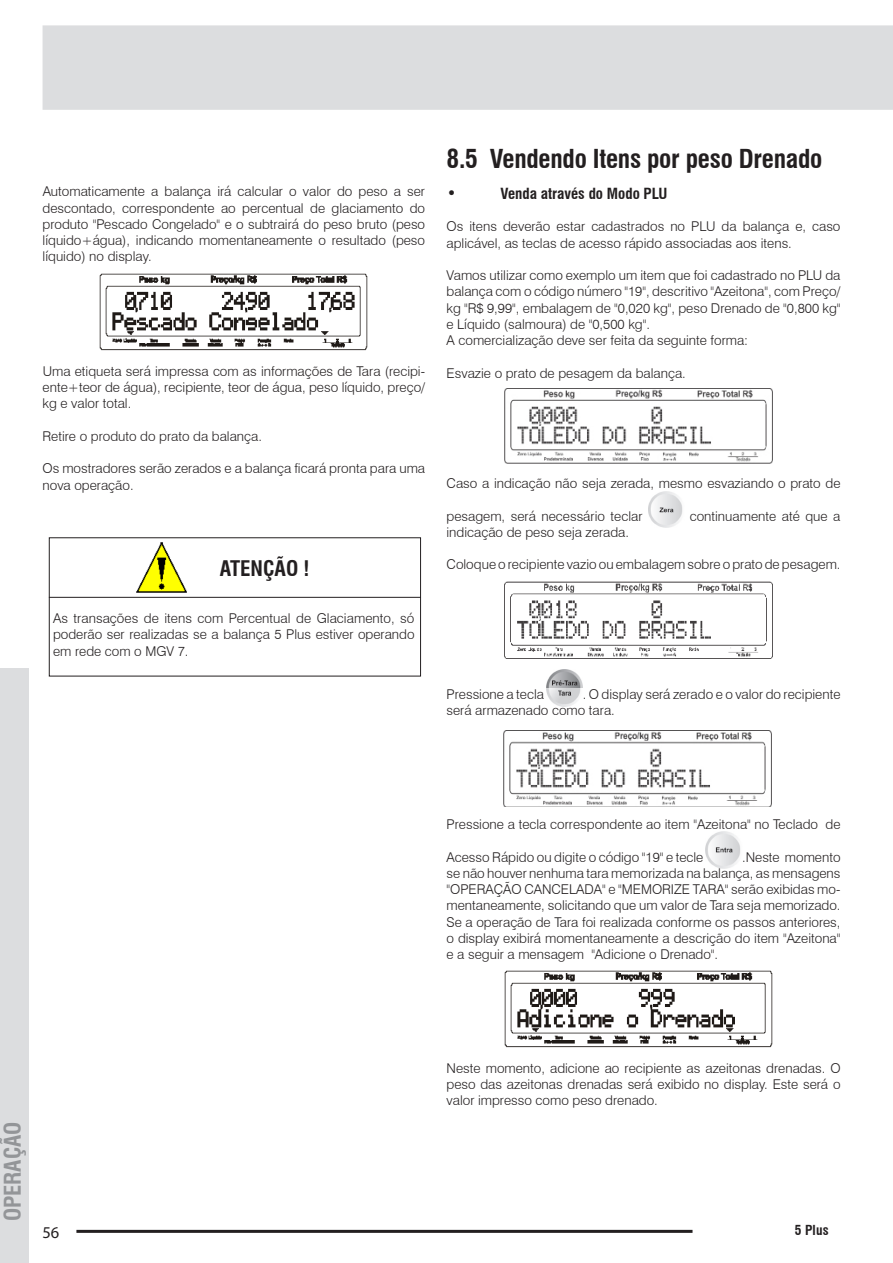
<style>
.page{position:relative;width:893px;height:1263px;background:#fff}
.page>*{position:absolute;margin:0;border:0;box-sizing:border-box;transform-origin:0 0}
.t1{font:700 condensed 25.5px "Swiss 721 BT";letter-spacing:-.01em;color:#231f20}
.t2{font:700 condensed 22.5px "Swiss 721 BT";color:#939598}
.t3{font:700 condensed 21px "Swiss 721 BT";color:#231f20}
.t4{font:16.5px "Myriad Pro";color:#231f20}
.t5{font:300 16.5px "Swiss 721 BT";color:#231f20}
.t6{font:700 condensed 15px "Swiss 721 BT";color:#231f20}
.t7{font:300 13.5px/16.2px "Swiss 721 BT";color:#231f20;text-align:justify}
.t8{font:700 condensed 13.5px "Swiss 721 BT";color:#231f20}
</style>
<div class="page">
<div style="left:43px;top:25px;width:850px;height:85px;background:#dcdddf"></div>
<div style="left:0;top:668px;width:29px;height:595px;background:#dcdddf"></div>
<hr style="left:76px;top:1230px;width:616px;height:3px;background:#231f20">
<hr style="left:49px;top:597px;width:372px;height:1px;background:#231f20">
<img style="left:136px;top:542px;width:50px;height:50px">
<img style="left:100px;top:274px;width:268px;height:76px">
<img style="left:648px;top:491px;width:35px;height:36px">
<img style="left:547px;top:670px;width:36px;height:36px">
<img style="left:706px;top:832px;width:35px;height:36px">
<img style="left:504px;top:388px;width:268px;height:75px">
<img style="left:504px;top:582px;width:268px;height:76px">
<img style="left:504px;top:970px;width:268px;height:77px">
<img style="left:503px;top:731px;width:268px;height:76px">
<p class="t7" style="left:43px;top:183px;width:384px">Automaticamente a balança irá calcular o valor do peso a ser descontado, correspondente ao percentual de glaciamento do produto "Pescado Congelado" e o subtrairá do peso bruto (peso líquido+água), indicando momentaneamente o resultado (peso líquido) no display.</p>
<p class="t7" style="left:43px;top:363px;width:384px">Uma etiqueta será impressa com as informações de Tara (recipi&shy;ente+teor de água), recipiente, teor de água, peso líquido, preço/ kg e valor total.</p>
<p class="t7" style="left:43px;top:428px;width:221px">Retire o produto do prato da balança.</p>
<p class="t7" style="left:43px;top:460px;width:384px">Os mostradores serão zerados e a balança ficará pronta para uma nova operação.</p>
<p class="t3" style="left:220px;top:555px;width:92px">ATENÇÃO !</p>
<p class="t7" style="left:53px;top:610px;width:363px">As transações de itens com Percentual de Glaciamento, só poderão ser realizadas se a balança 5 Plus estiver operando em rede com o MGV 7.</p>
<p class="t1" style="left:447px;top:144px;width:377px">8.5 Vendendo Itens por peso Drenado</p>
<p class="t5" style="left:447px;top:183px;width:11px">•</p>
<p class="t6" style="left:501px;top:184px;width:168px">Venda através do Modo PLU</p>
<p class="t7" style="left:447px;top:218px;width:395px">Os itens deverão estar cadastrados no PLU da balança e, caso aplicável, as teclas de acesso rápido associadas aos itens.</p>
<p class="t7" style="left:447px;top:267px;width:395px">Vamos utilizar como exemplo um item que foi cadastrado no PLU da balança com o código número "19", descritivo "Azeitona", com Preço/ kg "R$ 9,99", embalagem de "0,020 kg", peso Drenado de "0,800 kg" e Líquido (salmoura) de "0,500 kg".</p>
<p class="t7" style="left:447px;top:332px;width:303px">A comercialização deve ser feita da seguinte forma:</p>
<p class="t7" style="left:447px;top:365px;width:241px">Esvazie o prato de pesagem da balança.</p>
<p class="t7" style="left:447px;top:475px;width:395px">Caso a indicação não seja zerada, mesmo esvaziando o prato de</p>
<p class="t7" style="left:447px;top:508px;width:197px">pesagem, será necessário teclar</p>
<p class="t7" style="left:690px;top:508px;width:152px">continuamente até que a</p>
<p class="t7" style="left:447px;top:524px;width:184px">indicação de peso seja zerada.</p>
<p class="t7" style="left:447px;top:556px;width:395px">Coloque o recipiente vazio ou embalagem sobre o prato de pesagem.</p>
<p class="t7" style="left:447px;top:686px;width:395px;text-indent:136px">. O display será zerado e o valor do recipiente será armazenado como tara.</p>
<p class="t7" style="left:447px;top:686px;width:99px">Pressione a tecla</p>
<p class="t7" style="left:447px;top:816px;width:395px">Pressione a tecla correspondente ao item "Azeitona" no Teclado de</p>
<p class="t7" style="left:447px;top:849px;width:258px">Acesso Rápido ou digite o código "19" e tecle</p>
<p class="t7" style="left:447px;top:849px;width:395px;text-indent:296px">.Neste momento se não houver nenhuma tara memorizada na balança, as mensagens "OPERAÇÃO CANCELADA" e "MEMORIZE TARA" serão exibidas mo&shy;mentaneamente, solicitando que um valor de Tara seja memorizado.<br>Se a operação de Tara foi realizada conforme os passos anteriores, o display exibirá momentaneamente a descrição do item "Azeitona" e a seguir a mensagem "Adicione o Drenado".</p>
<h2 class="t2" style="left:-1px;top:1221px;width:101px;rotate:-90deg">OPERAÇÃO</h2>
<p class="t7" style="left:447px;top:1060px;width:395px">Neste momento, adicione ao recipiente as azeitonas drenadas. O peso das azeitonas drenadas será exibido no display. Este será o valor impresso como peso drenado.</p>
<p class="t4" style="left:43px;top:1222px;width:18px">56</p>
<p class="t8" style="left:795px;top:1222px;width:35px">5 Plus</p>
</div>
